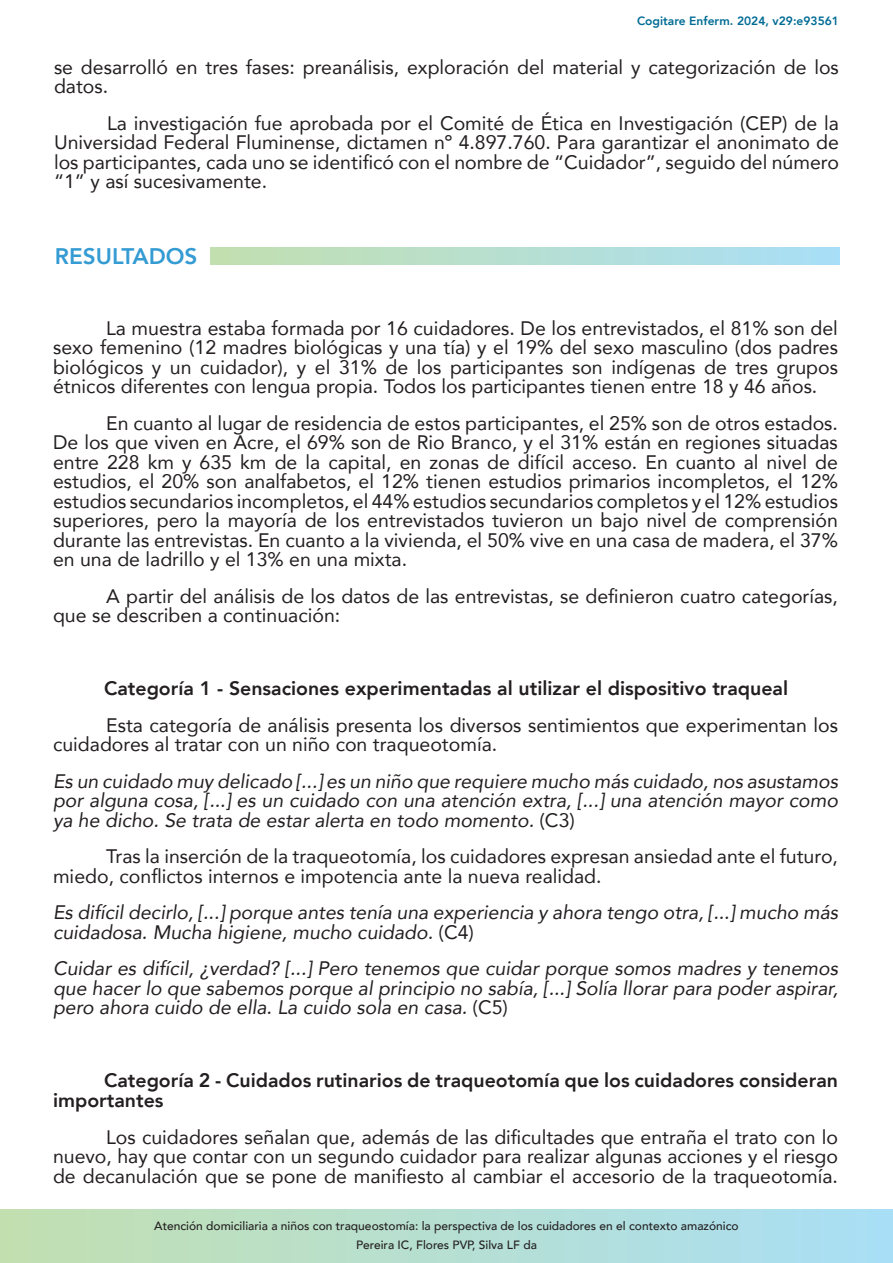
<style>
.page{position:relative;width:893px;height:1263px;background:#fff}
.page>*{position:absolute;margin:0;border:0;box-sizing:border-box;transform-origin:0 0}
.t1{font:800 22.5px "Avenir";color:#349bd3}
.t2{font:19.5px/19.5px "Avenir";color:#231f20}
.t3{font:italic 19.5px/19.5px "Avenir";color:#231f20;text-align:justify}
.t4{font:800 19.5px/19.5px "Avenir";color:#231f20}
.t5{font:500 12px/18.6px "Avenir";color:#231f20;text-align:center}
.t6{font:800 12px "Avenir";color:#006c95}
.s1{font-style:normal}
</style>
<div class="page">
<svg style="left:0;top:1209px;width:893px;height:54px;background:#b6dfd2"></svg>
<div style="left:211px;top:248px;width:629px;height:16px;background:linear-gradient(to right,#c3dfaf,#a9dff7)"></div>
<p class="t6" style="left:637px;top:10px;width:203px">Cogitare Enferm. 2024, v29:e93561</p>
<p class="t2" style="left:54px;top:56px;width:786px">se desarrolló en tres fases: preanálisis, exploración del material y categorización de los datos.</p>
<p class="t2" style="left:54px;top:112px;width:786px;text-align:justify;text-indent:53px">La investigación fue aprobada por el Comité de Ética en Investigación (CEP) de la Universidad Federal Fluminense, dictamen nº 4.897.760. Para garantizar el anonimato de los participantes, cada uno se identificó con el nombre de “Cuidador”, seguido del número “1” y así sucesivamente.</p>
<p class="t1" style="left:55px;top:236px;width:144px">RESULTADOS</p>
<p class="t2" style="left:53px;top:318px;width:787px;text-align:justify;text-indent:53px">La muestra estaba formada por 16 cuidadores. De los entrevistados, el 81% son del sexo femenino (12 madres biológicas y una tía) y el 19% del sexo masculino (dos padres biológicos y un cuidador), y el 31% de los participantes son indígenas de tres grupos étnicos diferentes con lengua propia. Todos los participantes tienen entre 18 y 46 años.</p>
<p class="t2" style="left:53px;top:413px;width:786px;text-align:justify;text-indent:53px">En cuanto al lugar de residencia de estos participantes, el 25% son de otros estados.<br>De los que viven en Acre, el 69% son de Rio Branco, y el 31% están en regiones situadas entre 228 km y 635 km de la capital, en zonas de difícil acceso. En cuanto al nivel de estudios, el 20% son analfabetos, el 12% tienen estudios primarios incompletos, el 12% estudios secundarios incompletos, el 44% estudios secundarios completos y el 12% estudios superiores, pero la mayoría de los entrevistados tuvieron un bajo nivel de comprensión durante las entrevistas. En cuanto a la vivienda, el 50% vive en una casa de madera, el 37% en una de ladrillo y el 13% en una mixta.</p>
<p class="t2" style="left:53px;top:586px;width:786px;text-indent:53px">A partir del análisis de los datos de las entrevistas, se definieron cuatro categorías, que se describen a continuación:</p>
<p class="t4" style="left:104px;top:677px;width:686px">Categoría 1 - Sensaciones experimentadas al utilizar el dispositivo traqueal</p>
<p class="t2" style="left:53px;top:715px;width:786px;text-indent:53px">Esta categoría de análisis presenta los diversos sentimientos que experimentan los cuidadores al tratar con un niño con traqueotomía.</p>
<p class="t3" style="left:53px;top:771px;width:786px">Es un cuidado muy delicado [...] es un niño que requiere mucho más cuidado, nos asustamos por alguna cosa, [...] es un cuidado con una atención extra, [...] una atención mayor como ya he dicho. Se trata de estar alerta en todo momento. <span class="s1">(C3)</span></p>
<p class="t2" style="left:53px;top:846px;width:786px;text-indent:53px">Tras la inserción de la traqueotomía, los cuidadores expresan ansiedad ante el futuro, miedo, conflictos internos e impotencia ante la nueva realidad.</p>
<p class="t3" style="left:53px;top:903px;width:786px">Es difícil decirlo, [...] porque antes tenía una experiencia y ahora tengo otra, [...] mucho más cuidadosa. Mucha higiene, mucho cuidado. <span class="s1">(C4)</span></p>
<p class="t3" style="left:53px;top:959px;width:786px">Cuidar es difícil, ¿verdad? [...] Pero tenemos que cuidar porque somos madres y tenemos que hacer lo que sabemos porque al principio no sabía, [...] Solía llorar para poder aspirar, pero ahora cuido de ella. La cuido sola en casa. <span class="s1">(C5)</span></p>
<p class="t4" style="left:53px;top:1070px;width:786px;text-indent:51px">Categoría 2 - Cuidados rutinarios de traqueotomía que los cuidadores consideran importantes</p>
<p class="t2" style="left:53px;top:1126px;width:786px;text-align:justify;text-indent:53px">Los cuidadores señalan que, además de las dificultades que entraña el trato con lo nuevo, hay que contar con un segundo cuidador para realizar algunas acciones y el riesgo de decanulación que se pone de manifiesto al cambiar el accesorio de la traqueotomía.</p>
<p class="t5" style="left:154px;top:1216px;width:586px">Atención domiciliaria a niños con traqueostomía: la perspectiva de los cuidadores en el contexto amazónico<br>Pereira IC, Flores PVP, Silva LF da</p>
</div>
